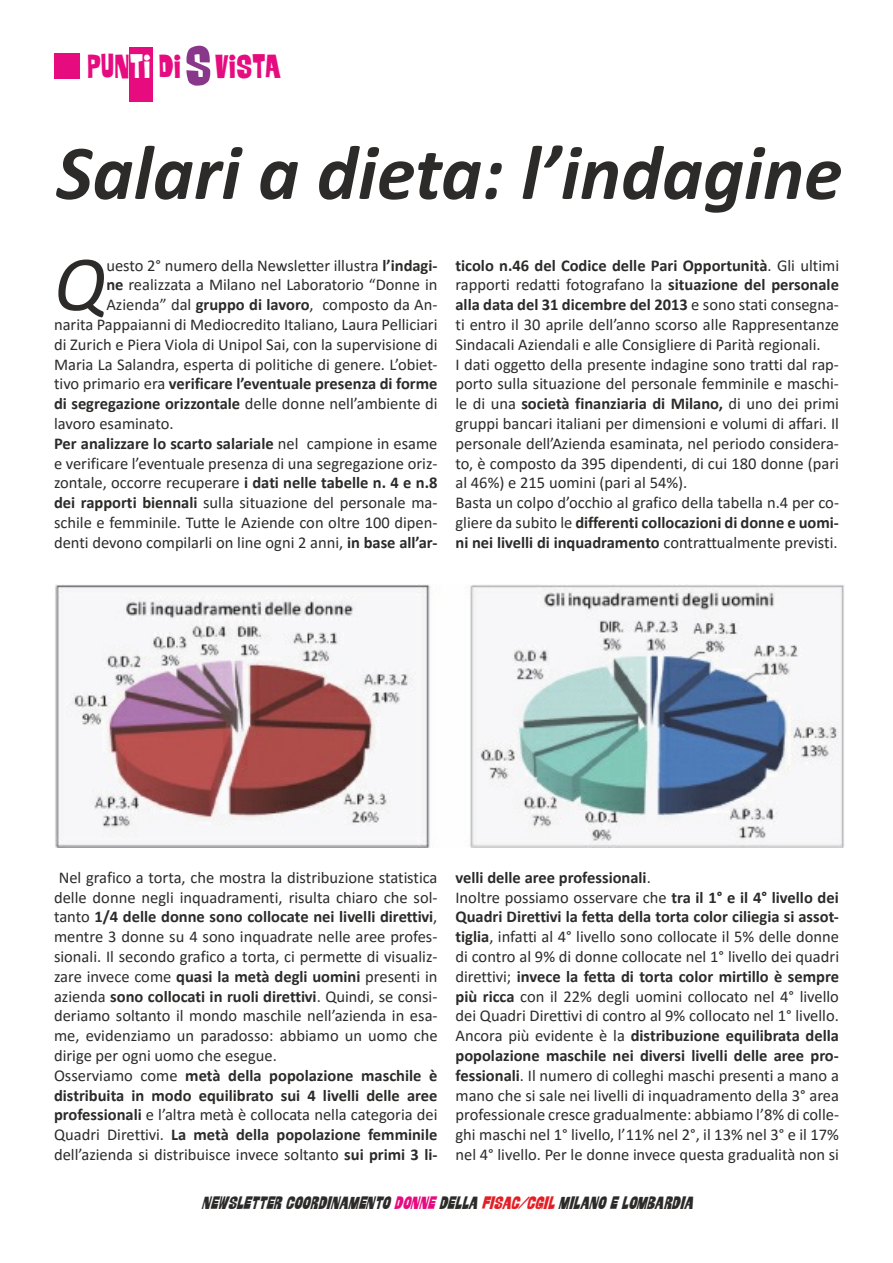
<style>
.page{position:relative;width:893px;height:1263px;background:#fff}
.page>*{position:absolute;margin:0;border:0;box-sizing:border-box;transform-origin:0 0}
.t1{font:italic 78.9px "Calibri";color:#2c2b2a}
.t2{font:italic 700 78px "Calibri";color:#2c2b2a}
.t3{font:30.6px "GORG";letter-spacing:-.005em;color:#e60c80}
.t4{font:16.5px/19.8px "Calibri";color:#2c2b2a}
.t5{font:700 16.5px "Calibri";color:#2c2b2a}
.t6{font:italic 16.5px "GORG";color:#2c2b2a}
.s1{color:#fefefe}
.s2{font-size:51px;color:#89378a}
.s3{font-weight:700}
.s4{font-weight:400}
.s5{color:#e60c80}
.s6{color:#e31f25}
</style>
<div class="page">
<img style="left:55px;top:584px;width:789px;height:263px">
<div style="left:54px;top:53px;width:26px;height:26px;background:#e60c80"></div>
<div style="left:129px;top:47px;width:23px;height:55px;background:#e60c80"></div>
<h3 class="t3" style="left:88px;top:53px;width:196px">PUN<span class="s1">TI</span> DI<span class="s2">S</span>VISTA</h3>
<h2 class="t2" style="left:56px;top:140px;width:788px">Salari a dieta: l’indagine</h2>
<h1 class="t1" style="left:54px;top:251px;width:54px">Q</h1>
<p class="t4" style="left:106px;top:256px;width:333px">uesto 2° numero della Newsletter illustra <span class="s3">l’indagi-</span></p>
<p class="t4" style="left:106px;top:276px;width:333px"><span class="s3">ne</span> realizzata a Milano nel Laboratorio “Donne in</p>
<p class="t4" style="left:106px;top:296px;width:333px">Azienda” dal <span class="s3">gruppo di lavoro</span>, composto da An-</p>
<p class="t4" style="left:54px;top:316px;width:385px">narita Pappaianni di Mediocredito Italiano, Laura Pelliciari</p>
<p class="t4" style="left:54px;top:336px;width:385px">di Zurich e Piera Viola di Unipol Sai, con la supervisione di</p>
<p class="t4" style="left:54px;top:355px;width:385px">Maria La Salandra, esperta di politiche di genere. L’obiet-</p>
<p class="t5" style="left:54px;top:377px;width:385px"><span class="s4">tivo primario era</span> verificare l’eventuale presenza di forme</p>
<p class="t5" style="left:54px;top:397px;width:385px">di segregazione orizzontale <span class="s4">delle donne nell’ambiente di</span></p>
<p class="t4" style="left:54px;top:415px;width:121px">lavoro esaminato.</p>
<p class="t5" style="left:54px;top:436px;width:385px">Per analizzare lo scarto salariale <span class="s4">nel campione in esame</span></p>
<p class="t4" style="left:54px;top:454px;width:385px">e verificare l’eventuale presenza di una segregazione oriz-</p>
<p class="t4" style="left:54px;top:474px;width:385px">zontale, occorre recuperare <span class="s3">i dati nelle tabelle n. 4 e n.8</span></p>
<p class="t4" style="left:54px;top:494px;width:385px"><span class="s3">dei rapporti biennali</span> sulla situazione del personale ma-</p>
<p class="t4" style="left:54px;top:514px;width:385px">schile e femminile. Tutte le Aziende con oltre 100 dipen-</p>
<p class="t4" style="left:54px;top:534px;width:385px">denti devono compilarli on line ogni 2 anni, <span class="s3">in base all’ar-</span></p>
<p class="t4" style="left:455px;top:256px;width:385px"><span class="s3">ticolo n.46 del Codice delle Pari Opportunità</span>. Gli ultimi rapporti redatti fotografano la <span class="s3">situazione del personale alla data del 31 dicembre del 2013</span> e sono stati consegna&shy;ti entro il 30 aprile dell’anno scorso alle Rappresentanze Sindacali Aziendali e alle Consigliere di Parità regionali.<br>I dati oggetto della presente indagine sono tratti dal rap&shy;porto sulla situazione del personale femminile e maschi&shy;le di una <span class="s3">società finanziaria di Milano,</span> di uno dei primi gruppi bancari italiani per dimensioni e volumi di affari. Il personale dell’Azienda esaminata, nel periodo considera&shy;to, è composto da 395 dipendenti, di cui 180 donne (pari al 46%) e 215 uomini (pari al 54%).<br>Basta un colpo d’occhio al grafico della tabella n.4 per co&shy;gliere da subito le <span class="s3">differenti collocazioni di donne e uomi&shy;ni nei livelli di inquadramento</span> contrattualmente previsti.</p>
<p class="t4" style="left:54px;top:869px;width:385px">Nel grafico a torta, che mostra la distribuzione statistica delle donne negli inquadramenti, risulta chiaro che sol&shy;tanto <span class="s3">1/4 delle donne sono collocate nei livelli direttivi</span>, mentre 3 donne su 4 sono inquadrate nelle aree profes&shy;sionali. Il secondo grafico a torta, ci permette di visualiz&shy;zare invece come <span class="s3">quasi la metà degli uomini</span> presenti in azienda <span class="s3">sono collocati in ruoli direttivi</span>. Quindi, se consi&shy;deriamo soltanto il mondo maschile nell’azienda in esa&shy;me, evidenziamo un paradosso: abbiamo un uomo che dirige per ogni uomo che esegue.<br>Osserviamo come <span class="s3">metà della popolazione maschile è distribuita in modo equilibrato sui 4 livelli delle aree professionali</span> e l’altra metà è collocata nella categoria dei Quadri Direttivi. <span class="s3">La metà della popolazione femminile </span>dell’azienda si distribuisce invece soltanto <span class="s3">sui primi 3 li-</span></p>
<p class="t4" style="left:455px;top:869px;width:385px"><span class="s3">velli delle aree professionali</span>.<br>Inoltre possiamo osservare che <span class="s3">tra il 1° e il 4° livello dei Quadri Direttivi la fetta della torta color ciliegia si assot&shy;tiglia</span>, infatti al 4° livello sono collocate il 5% delle donne di contro al 9% di donne collocate nel 1° livello dei quadri direttivi; <span class="s3">invece la fetta di torta color mirtillo è sempre più ricca</span> con il 22% degli uomini collocato nel 4° livello dei Quadri Direttivi di contro al 9% collocato nel 1° livello.<br>Ancora più evidente è la <span class="s3">distribuzione equilibrata della popolazione maschile nei diversi livelli delle aree pro&shy;fessionali</span>. Il numero di colleghi maschi presenti a mano a mano che si sale nei livelli di inquadramento della 3° area professionale cresce gradualmente: abbiamo l’8% di colle&shy;ghi maschi nel 1° livello, l’11% nel 2°, il 13% nel 3° e il 17% nel 4° livello. Per le donne invece questa gradualità non si</p>
<p class="t6" style="left:202px;top:1195px;width:497px">NEWSLETTER COORDINAMENTO <span class="s5">DONNE</span> DELLA <span class="s6">FISAC/CGIL</span> MILANO E LOMBARDIA</p>
</div>
